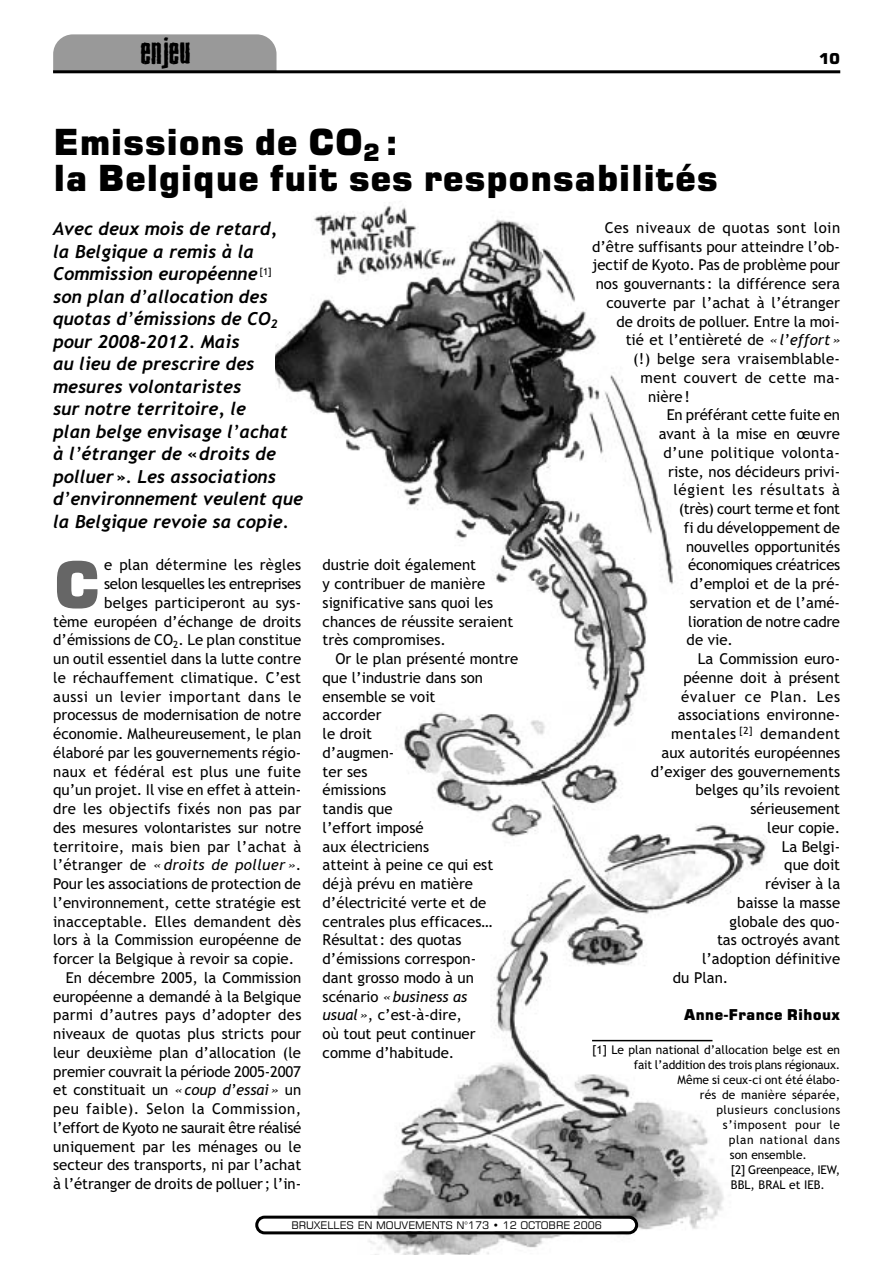
<style>
.page{position:relative;width:893px;height:1263px;background:#fff}
.page>*{position:absolute;margin:0;border:0;box-sizing:border-box;transform-origin:0 0}
.t1{font:64.2px "Square 721 Blk";color:#666}
.t2{font:36px/36px "Square 721 Blk";color:#000}
.t3{font:36px "Blue Cake";letter-spacing:-.01em;color:#000}
.t4{font:italic 700 18px/22.5px "Trebuchet";color:#000}
.t5{font:15px/18.8px "Trebuchet MS";color:#000}
.t6{font:15px "Trebuchet MS";letter-spacing:-.02em;color:#000}
.t7{font:15px "Trebuchet MS";letter-spacing:.02em;color:#000}
.t8{font:15px "Trebuchet MS";letter-spacing:.035em;color:#000}
.t9{font:15px "Trebuchet MS";letter-spacing:.03em;color:#000}
.t10{font:15px "Trebuchet MS";letter-spacing:.05em;color:#000}
.t11{font:italic 15px "Trebuchet MS";letter-spacing:.015em;color:#000}
.t12{font:15px "Trebuchet MS";letter-spacing:.04em;color:#000}
.t13{font:15px "Trebuchet MS";letter-spacing:-.025em;color:#000}
.t14{font:15px "Square 721 Blk";color:#000}
.t15{font:12px "Trebuchet MS";color:#000}
.t16{font:12px "Trebuchet MS";letter-spacing:.05em;color:#000}
.t17{font:12px "Trebuchet MS";letter-spacing:.02em;color:#000}
.t18{font:12px "Trebuchet MS";letter-spacing:.04em;color:#000}
.t19{font:10.5px "Square 721 BT";color:#000}
.s1{font-style:italic}
.s2{font-style:normal}
</style>
<div class="page">
<img style="left:275px;top:219px;width:492px;height:1036px">
<div style="left:53px;top:34px;width:223px;height:75px;background:#999;border-radius:20px"></div>
<div style="left:53px;top:72px;width:223px;height:56px;background:#fff"></div>
<hr style="left:53px;top:70px;width:787px;height:3px;background:#000">
<hr style="left:592px;top:1040px;width:120px;height:1px;background:#000">
<div style="left:258px;top:1219px;width:377px;height:12px;background:#fff;border-radius:6px"></div>
<div style="left:255px;top:1216px;width:383px;height:18px;border:3px solid #000;border-radius:8px"></div>
<img style="left:311px;top:205px;width:150px;height:82px">
<h2 class="t3" style="left:140px;top:38px;width:51px">enjeu</h2>
<p class="t14" style="left:818px;top:54px;width:23px">10</p>
<h2 class="t2" style="left:53px;top:128px;width:666px">Emissions de CO<sub>2</sub> :<br>la Belgique fuit ses responsabilités</h2>
<p class="t8" style="left:604px;top:222px;width:237px">Ces niveaux de quotas sont loin</p>
<p class="t5" style="left:592px;top:238px;width:249px">d’être suffisants pour atteindre l’ob-</p>
<p class="t5" style="left:592px;top:257px;width:249px">jectif de Kyoto. Pas de problème pour</p>
<p class="t5" style="left:595px;top:276px;width:246px">nos gouvernants: la différence sera</p>
<p class="t5" style="left:606px;top:295px;width:235px">couverte par l’achat à l’étranger</p>
<p class="t5" style="left:616px;top:313px;width:225px">de droits de polluer. Entre la moi-</p>
<p class="t5" style="left:625px;top:332px;width:216px">tié et l’entièreté de <span class="s1">«l’effort»</span></p>
<p class="t5" style="left:633px;top:351px;width:208px">(!) belge sera vraisemblable-</p>
<p class="t9" style="left:640px;top:372px;width:201px">ment couvert de cette ma-</p>
<p class="t5" style="left:648px;top:388px;width:44px">nière!</p>
<p class="t5" style="left:666px;top:407px;width:175px">En préférant cette fuite en</p>
<p class="t5" style="left:658px;top:426px;width:183px">avant à la mise en œuvre</p>
<p class="t9" style="left:663px;top:447px;width:178px">d’une politique volonta-</p>
<p class="t5" style="left:668px;top:463px;width:173px">riste, nos décideurs privi-</p>
<p class="t10" style="left:673px;top:484px;width:168px">légient les résultats à</p>
<p class="t13" style="left:678px;top:503px;width:163px">(très) court terme et font</p>
<p class="t5" style="left:684px;top:520px;width:158px">fi du développement de</p>
<p class="t5" style="left:686px;top:538px;width:156px">nouvelles opportunités</p>
<p class="t6" style="left:688px;top:559px;width:154px">économiques créatrices</p>
<p class="t5" style="left:690px;top:576px;width:151px">d’emploi et de la pré-</p>
<p class="t5" style="left:690px;top:595px;width:152px">servation et de l’amé-</p>
<p class="t6" style="left:688px;top:616px;width:153px">lioration de notre cadre</p>
<p class="t5" style="left:686px;top:632px;width:48px">de vie.</p>
<p class="t5" style="left:697px;top:651px;width:144px">La Commission euro-</p>
<p class="t5" style="left:683px;top:670px;width:158px">péenne doit à présent</p>
<p class="t10" style="left:681px;top:691px;width:160px">évaluer ce Plan. Les</p>
<p class="t5" style="left:677px;top:707px;width:164px">associations environne-</p>
<p class="t8" style="left:671px;top:728px;width:171px">mentales <sup>[2]</sup> demandent</p>
<p class="t5" style="left:661px;top:745px;width:180px">aux autorités européennes</p>
<p class="t5" style="left:650px;top:763px;width:191px">d’exiger des gouvernements</p>
<p class="t5" style="left:695px;top:782px;width:146px">belges qu’ils revoient</p>
<p class="t5" style="left:750px;top:801px;width:91px">sérieusement</p>
<p class="t5" style="left:767px;top:820px;width:74px">leur copie.</p>
<p class="t5" style="left:781px;top:838px;width:60px">La Belgi-</p>
<p class="t5" style="left:784px;top:857px;width:57px">que doit</p>
<p class="t5" style="left:765px;top:876px;width:76px">réviser à la</p>
<p class="t5" style="left:737px;top:895px;width:104px">baisse la masse</p>
<p class="t5" style="left:729px;top:913px;width:112px">globale des quo-</p>
<p class="t5" style="left:717px;top:932px;width:125px">tas octroyés avant</p>
<p class="t5" style="left:702px;top:951px;width:140px">l’adoption définitive</p>
<p class="t5" style="left:673px;top:970px;width:57px">du Plan.</p>
<p class="t14" style="left:683px;top:1010px;width:158px">Anne-France Rihoux</p>
<p class="t15" style="left:592px;top:1045px;width:249px">[1] Le plan national d’allocation belge est en</p>
<p class="t15" style="left:633px;top:1060px;width:208px">fait l’addition des trois plans régionaux.</p>
<p class="t15" style="left:677px;top:1075px;width:164px">Même si ceux-ci ont été élabo-</p>
<p class="t17" style="left:699px;top:1090px;width:142px">rés de manière séparée,</p>
<p class="t18" style="left:716px;top:1105px;width:125px">plusieurs conclusions</p>
<p class="t16" style="left:723px;top:1120px;width:119px">s’imposent pour le</p>
<p class="t16" style="left:728px;top:1135px;width:113px">plan national dans</p>
<p class="t15" style="left:729px;top:1150px;width:79px">son ensemble.</p>
<p class="t15" style="left:730px;top:1165px;width:111px">[2] Greenpeace, IEW,</p>
<p class="t15" style="left:731px;top:1180px;width:96px">BBL, BRAL et IEB.</p>
<p class="t4" style="left:53px;top:219px;width:251px">Avec deux mois de retard,<br>la Belgique a remis à la<br>Commission européenne <sup>[1] </sup>son plan d’allocation des quotas d’émissions de CO<sub>2 </sub>pour 2008-2012. Mais<br>au lieu de prescrire des mesures volontaristes<br>sur notre territoire, le<br>plan belge envisage l’achat<br>à l’étranger de «droits de polluer». Les associations d’environnement veulent que la Belgique revoie sa copie.</p>
<h1 class="t1" style="left:53px;top:561px;width:49px">C</h1>
<p class="t5" style="left:104px;top:557px;width:198px">e plan détermine les règles</p>
<p class="t5" style="left:322px;top:557px;width:192px">dustrie doit également<br>y contribuer de manière significative sans quoi les chances de réussite seraient très compromises.</p>
<p class="t5" style="left:322px;top:651px;width:197px;text-indent:13px">Or le plan présenté montre que l’industrie dans son ensemble se voit<br>accorder<br>le droit<br>d’augmen-<br>ter ses<br>émissions<br>tandis que<br>l’effort imposé<br>aux électriciens<br>atteint à peine ce qui est déjà prévu en matière d’électricité verte et de centrales plus efficaces…<br>Résultat: des quotas d’émissions correspon-<br>dant grosso modo à un scénario <span class="s1">«business as usual»</span>, c’est-à-dire,<br>où tout peut continuer comme d’habitude.</p>
<p class="t6" style="left:104px;top:578px;width:198px">selon lesquelles les entreprises</p>
<p class="t5" style="left:104px;top:595px;width:198px">belges participeront au sys-</p>
<p class="t5" style="left:53px;top:613px;width:249px">tème européen d’échange de droits</p>
<p class="t5" style="left:53px;top:632px;width:249px">d’émissions de CO<sub>2</sub>. Le plan constitue</p>
<p class="t5" style="left:53px;top:651px;width:249px">un outil essentiel dans la lutte contre</p>
<p class="t5" style="left:53px;top:670px;width:249px">le réchauffement climatique. C’est</p>
<p class="t12" style="left:53px;top:691px;width:250px">aussi un levier important dans le</p>
<p class="t5" style="left:53px;top:707px;width:249px">processus de modernisation de notre</p>
<p class="t5" style="left:53px;top:726px;width:249px">économie. Malheureusement, le plan</p>
<p class="t5" style="left:53px;top:745px;width:249px">élaboré par les gouvernements régio-</p>
<p class="t7" style="left:53px;top:766px;width:249px">naux et fédéral est plus une fuite</p>
<p class="t5" style="left:53px;top:782px;width:249px">qu’un projet. Il vise en effet à attein-</p>
<p class="t5" style="left:53px;top:801px;width:250px">dre les objectifs fixés non pas par</p>
<p class="t5" style="left:53px;top:820px;width:250px">des mesures volontaristes sur notre</p>
<p class="t7" style="left:53px;top:841px;width:250px">territoire, mais bien par l’achat à</p>
<p class="t11" style="left:53px;top:859px;width:250px"><span class="s2">l’étranger de</span> « droits de polluer»<span class="s2">.</span></p>
<p class="t5" style="left:53px;top:876px;width:249px">Pour les associations de protection de</p>
<p class="t5" style="left:53px;top:895px;width:249px">l’environnement, cette stratégie est</p>
<p class="t5" style="left:53px;top:913px;width:249px">inacceptable. Elles demandent dès</p>
<p class="t5" style="left:53px;top:932px;width:249px">lors à la Commission européenne de</p>
<p class="t5" style="left:53px;top:951px;width:243px">forcer la Belgique à revoir sa copie.</p>
<p class="t5" style="left:66px;top:970px;width:237px">En décembre 2005, la Commission</p>
<p class="t5" style="left:53px;top:988px;width:249px">européenne a demandé à la Belgique</p>
<p class="t7" style="left:53px;top:1009px;width:250px">parmi d’autres pays d’adopter des</p>
<p class="t5" style="left:53px;top:1026px;width:250px">niveaux de quotas plus stricts pour</p>
<p class="t5" style="left:53px;top:1045px;width:249px">leur deuxième plan d’allocation (le</p>
<p class="t5" style="left:53px;top:1063px;width:249px">premier couvrait la période 2005-2007</p>
<p class="t5" style="left:53px;top:1082px;width:250px">et constituait un <span class="s1">«coup d’essai»</span> un</p>
<p class="t8" style="left:53px;top:1103px;width:250px">peu faible). Selon la Commission,</p>
<p class="t6" style="left:53px;top:1122px;width:250px">l’effort de Kyoto ne saurait être réalisé</p>
<p class="t5" style="left:53px;top:1138px;width:249px">uniquement par les ménages ou le</p>
<p class="t5" style="left:53px;top:1157px;width:249px">secteur des transports, ni par l’achat</p>
<p class="t5" style="left:53px;top:1176px;width:249px">à l’étranger de droits de polluer; l’in-</p>
<p class="t19" style="left:291px;top:1221px;width:312px">BRUXELLES EN MOUVEMENTS N°173 • 12 OCTOBRE 2006</p>
</div>
